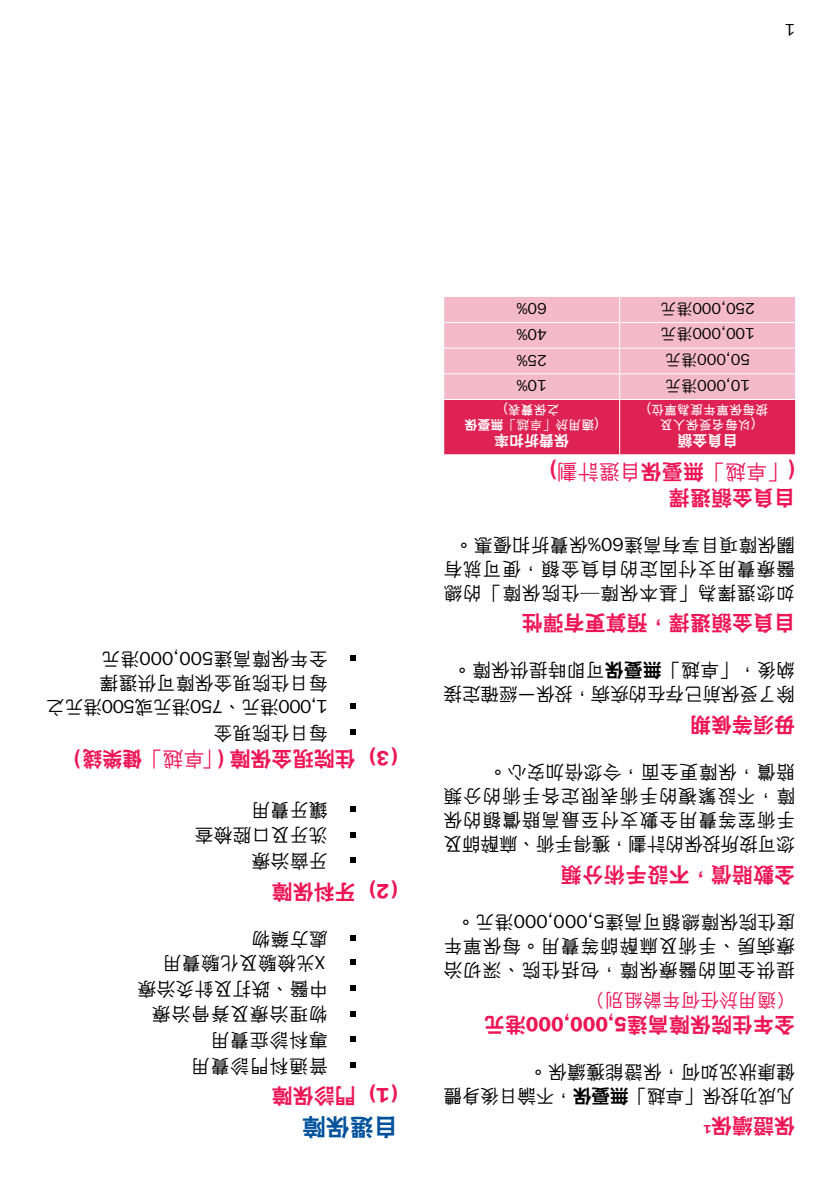
<style>
.page{position:relative;width:840px;height:1191px;background:#fff}
.page>*{position:absolute;margin:0;border:0;box-sizing:border-box;transform-origin:0 0}
.t1{font:800 24px "C Hei 2 HK";color:#00529c}
.t2{font:800 21px "C Hei 2 HK";color:#ed1556}
.t3{font:500 21px "M Hei HK";color:#ed1556}
.t4{font:800 21px "C Hei 2 HK";letter-spacing:.03em;color:#ed1556}
.t5{font:600 21px "Franklin Gothic";color:#ed1556}
.t6{font:800 21px "C Hei 2 HK";color:#ed1556;scale:.95 1}
.t7{font:500 19px/24px "M Hei HK";color:#000}
.t8{font:500 19px/25.4px "M Hei HK";letter-spacing:.03em;color:#000}
.t9{font:500 19px/24px "M Hei HK";letter-spacing:-.03em;color:#000}
.t10{font:19px "Franklin Gothic";letter-spacing:-.025em;color:#000}
.t11{font:500 19px "M Hei HK";color:#ed1556}
.t12{font:17px "Franklin Gothic";color:#000}
.t13{font:16px "Franklin Gothic";color:#000}
.t14{font:800 15px "C Hei 2 HK";color:#fff}
.t15{font:700 13px/15px "M Hei HK";color:#fff;text-align:center}
.t16{font:600 12.2px "Franklin Gothic";color:#ed1556}
.s1{font-family:"Franklin Gothic";font-weight:400}
.s2{font-family:"M Hei HK";font-weight:500}
.s3{font-weight:500}
.s4{font-family:"C Hei 2 HK";font-weight:800}
.s5{font-family:"Franklin Gothic";font-weight:600}
</style>
<div class="page">
<svg style="left:444px;top:297px;width:350px;height:157px;background:#ec87a3"></svg>
<svg style="left:350px;top:1062px;width:5px;height:5px"></svg>
<svg style="left:350px;top:1036px;width:5px;height:5px"></svg>
<svg style="left:350px;top:1011px;width:5px;height:5px"></svg>
<svg style="left:350px;top:985px;width:5px;height:5px"></svg>
<svg style="left:350px;top:959px;width:5px;height:5px"></svg>
<svg style="left:350px;top:935px;width:5px;height:5px"></svg>
<svg style="left:350px;top:857px;width:5px;height:6px"></svg>
<svg style="left:350px;top:832px;width:5px;height:5px"></svg>
<svg style="left:350px;top:806px;width:5px;height:5px"></svg>
<svg style="left:350px;top:729px;width:5px;height:5px"></svg>
<svg style="left:350px;top:703px;width:5px;height:6px"></svg>
<svg style="left:350px;top:655px;width:5px;height:6px"></svg>
<p class="t12" style="left:794px;top:40px;width:12px;rotate:-180deg">1</p>
<p class="t7" style="left:327px;top:696px;width:229px;rotate:-180deg">每日住院現金保障可供選擇全年保障高達<span class="s1">500,000</span>港元</p>
<p class="t10" style="left:327px;top:717px;width:283px;rotate:-180deg">1,000<span class="s2">港元、</span>750<span class="s2">港元或</span>500<span class="s2">港元之</span></p>
<p class="t7" style="left:327px;top:746px;width:116px;rotate:-180deg">每日住院現金</p>
<p class="t6" style="left:235px;top:769px;width:22px;rotate:-180deg">（</p>
<p class="t5" style="left:397px;top:771px;width:31px;rotate:-180deg">(3)</p>
<p class="t2" style="left:355px;top:769px;width:294px;rotate:-180deg">住院現金保障<span class="s2">「卓越」</span>健樂錢）</p>
<p class="t7" style="left:327px;top:875px;width:135px;line-height:25.8px;rotate:-180deg">牙齒治療<br>洗牙及口腔檢查鑲牙費用</p>
<p class="t2" style="left:355px;top:902px;width:85px;rotate:-180deg">牙科保障</p>
<p class="t5" style="left:397px;top:903px;width:31px;rotate:-180deg">(2)</p>
<p class="t8" style="left:327px;top:1080px;width:192px;rotate:-180deg">普通科門診費用<br>專科診症費用<br>物理治療及脊骨治療中醫、跌打及針灸治療<br><span class="s1">X</span>光檢驗及化驗費用<br>處方藥物</p>
<p class="t2" style="left:355px;top:1106px;width:85px;rotate:-180deg">門診保障</p>
<p class="t5" style="left:397px;top:1108px;width:31px;rotate:-180deg">(1)</p>
<p class="t1" style="left:397px;top:1139px;width:97px;rotate:-180deg">自選保障</p>
<p class="t13" style="left:546px;top:318px;width:32px;rotate:-180deg">60%</p>
<p class="t13" style="left:754px;top:317px;width:96px;rotate:-180deg">250,000<span class="s2">港元</span></p>
<p class="t13" style="left:546px;top:344px;width:32px;rotate:-180deg">40%</p>
<p class="t13" style="left:754px;top:343px;width:96px;rotate:-180deg">100,000<span class="s2">港元</span></p>
<p class="t13" style="left:546px;top:369px;width:32px;rotate:-180deg">25%</p>
<p class="t13" style="left:749px;top:368px;width:86px;rotate:-180deg">50,000<span class="s2">港元</span></p>
<p class="t13" style="left:546px;top:395px;width:32px;rotate:-180deg">10%</p>
<p class="t13" style="left:749px;top:394px;width:86px;rotate:-180deg">10,000<span class="s2">港元</span></p>
<p class="t15" style="left:598px;top:433px;width:136px;rotate:-180deg">(適用於<span class="s3">「卓越」</span><span class="s4">無憂保</span>之保費表)</p>
<p class="t14" style="left:569px;top:448px;width:76px;rotate:-180deg">保費折扣率</p>
<p class="t15" style="left:768px;top:433px;width:123px;rotate:-180deg">(以每名受保人及<br>按每保單年度為單位)</p>
<p class="t14" style="left:737px;top:448px;width:61px;rotate:-180deg">自負金額</p>
<p class="t3" style="left:794px;top:487px;width:246px;rotate:-180deg"><span class="s4">(</span>「卓越」<span class="s4">無憂保</span>自選計劃<span class="s4">)</span></p>
<p class="t2" style="left:794px;top:508px;width:127px;rotate:-180deg">自負金額選擇</p>
<p class="t7" style="left:794px;top:606px;width:353px;text-align:justify;rotate:-180deg">如您選擇為「基本保障─住院保障」的總醫療費用支付固定的自負金額，便可就有關保障項目享有高達<span class="s1">60%</span>保費折扣優惠。</p>
<p class="t2" style="left:794px;top:634px;width:274px;rotate:-180deg">自負金額選擇，預算更有彈性</p>
<p class="t9" style="left:794px;top:708px;width:353px;rotate:-180deg">除了受保前已存在的疾病，投保一經確定接納後，「卓越」<span class="s4">無憂保</span>可即時提供保障。</p>
<p class="t2" style="left:794px;top:735px;width:106px;rotate:-180deg">毋須等候期</p>
<p class="t7" style="left:794px;top:857px;width:353px;text-align:justify;rotate:-180deg">您可按所投保的計劃，獲得手術、麻醉師及手術室等費用全數支付至最高賠償額的保障，不設繁複的手術表限定各手術的分類賠償，保障更全面，令您倍加安心。</p>
<p class="t4" style="left:794px;top:885px;width:236px;rotate:-180deg">全數賠償，不設手術分類</p>
<p class="t7" style="left:794px;top:983px;width:353px;text-align:justify;rotate:-180deg">提供全面的醫療保障，包括住院、深切治療病房、手術及麻醉師等費用。每保單年度住院保障總額可高達<span class="s1">5,000,000</span>港元。</p>
<p class="t11" style="left:794px;top:1013px;width:210px;rotate:-180deg">（適用於任何年齡組別）</p>
<p class="t2" style="left:794px;top:1035px;width:312px;rotate:-180deg">全年住院保障高達<span class="s5">5,000,000</span>港元</p>
<p class="t7" style="left:794px;top:1109px;width:353px;rotate:-180deg">凡成功投保「卓越」<span class="s4">無憂保</span>，不論日後身體健康狀況如何，保證能獲續保。</p>
<p class="t16" style="left:710px;top:1136px;width:9px;rotate:-180deg">1</p>
<p class="t2" style="left:794px;top:1136px;width:85px;rotate:-180deg">保證續保</p>
</div>
